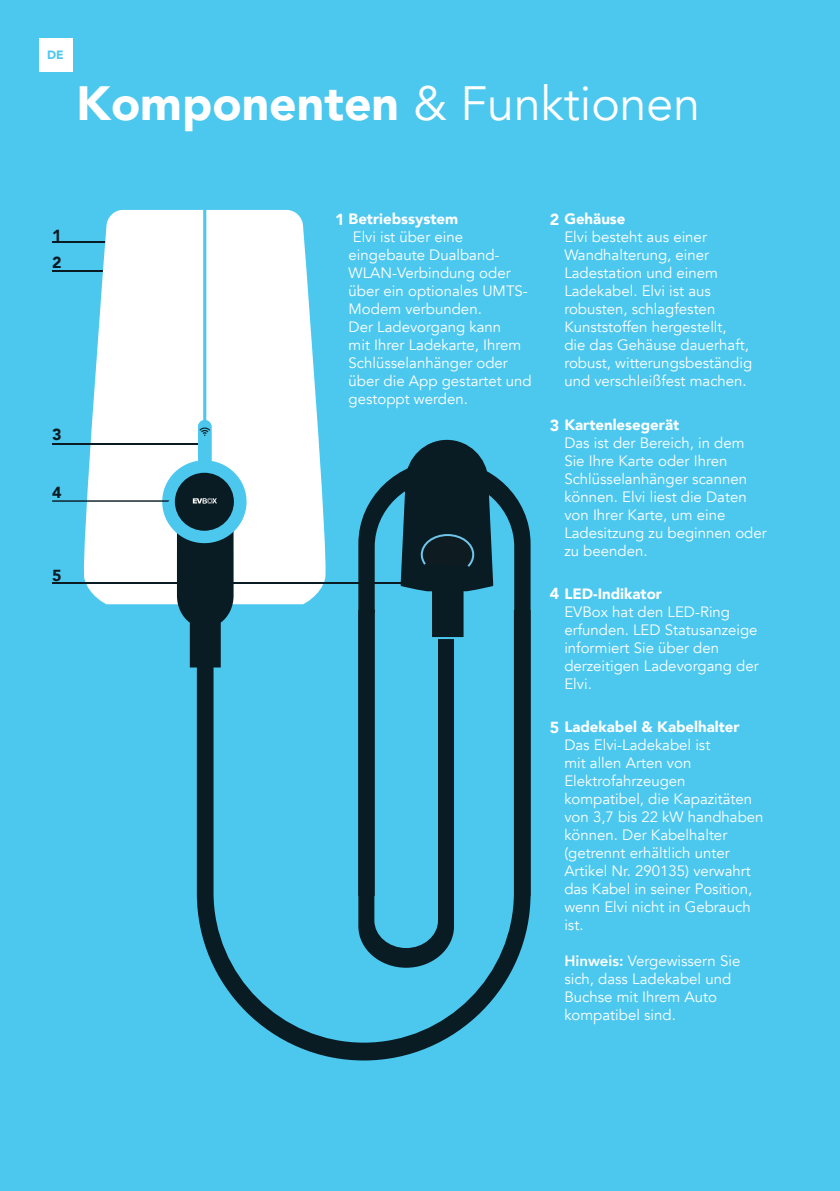
<style>
.page{position:relative;width:840px;height:1191px;background:#fff}
.page>*{position:absolute;margin:0;border:0;box-sizing:border-box;transform-origin:0 0}
.t1{font:900 48px "Avenir";color:#fff}
.t2{font:900 16px "Avenir";color:#0a1c23}
.t3{font:15px/18px "Avenir";color:#fff}
.t4{font:900 15px "Avenir";color:#fff}
.t5{font:900 12px "Avenir";color:#4cc8ef}
.s1{font-weight:400}
.s2{font-weight:900;font-size:16px}
.s3{font-weight:900}
.s4{font-size:16px}
.s5{font-weight:800}
</style>
<div class="page">
<div style="left:0;top:0;width:839px;height:1191px;background:#4cc8ef"></div>
<hr style="left:52px;top:270px;width:60px;height:2px;background:#0a1c23">
<hr style="left:52px;top:242px;width:60px;height:1px;background:#0a1c23">
<svg style="left:80px;top:210px;width:123px;height:210px;fill:#fff"></svg>
<svg style="left:206px;top:210px;width:123px;height:394px;background:#e6f7fc"></svg>
<svg style="left:197px;top:667px;width:333px;height:393px"></svg>
<svg style="left:493px;top:475px;width:37px;height:421px"></svg>
<svg style="left:52px;top:420px;width:193px;height:247px"></svg>
<hr style="left:52px;top:443px;width:146px;height:1px;background:#0a1c23">
<hr style="left:52px;top:583px;width:395px;height:1px;background:#0a1c23">
<svg style="left:358px;top:440px;width:135px;height:527px"></svg>
<div style="left:39px;top:39px;width:33px;height:33px;background:#fff"></div>
<p class="t5" style="left:47px;top:47px;width:18px">DE</p>
<h1 class="t1" style="left:76px;top:72px;width:625px">Komponenten <span class="s1">&amp; Funktionen</span></h1>
<p class="t2" style="left:52px;top:224px;width:11px">1</p>
<p class="t2" style="left:52px;top:252px;width:11px">2</p>
<p class="t2" style="left:52px;top:424px;width:11px">3</p>
<p class="t2" style="left:52px;top:482px;width:11px">4</p>
<p class="t2" style="left:52px;top:565px;width:11px">5</p>
<p class="t3" style="left:348px;top:210px;width:185px;text-indent:-13px"><span class="s2">1</span> <span class="s3">Betriebssystem<br></span>Elvi ist über eine eingebaute Dualband-<br>WLAN-Verbindung oder über ein optionales UMTS-<br>Modem verbunden.<br>Der Ladevorgang kann<br>mit Ihrer Ladekarte, Ihrem<br>Schlüsselanhänger oder über die App gestartet und gestoppt werden.</p>
<p class="t4" style="left:549px;top:209px;width:77px"><span class="s4">2</span> Gehäuse</p>
<p class="t3" style="left:564px;top:228px;width:189px">Elvi besteht aus einer<br>Wandhalterung, einer<br>Ladestation und einem<br>Ladekabel. Elvi ist aus robusten, schlagfesten<br>Kunststoffen hergestellt,<br>die das Gehäuse dauerhaft, robust, witterungsbeständig und verschleißfest machen.</p>
<p class="t3" style="left:564px;top:416px;width:204px;text-indent:-15px"><span class="s2">3</span> <span class="s3">Kartenlesegerät<br></span>Das ist der Bereich, in dem<br>Sie Ihre Karte oder Ihren<br>Schlüsselanhänger scannen können. Elvi liest die Daten von Ihrer Karte, um eine<br>Ladesitzung zu beginnen oder zu beenden.</p>
<p class="t4" style="left:549px;top:584px;width:114px"><span class="s4">4</span> LED-Indikator</p>
<p class="t3" style="left:564px;top:603px;width:196px">EVBox hat den LED-Ring erfunden. LED Statusanzeige informiert Sie über den derzeitigen Ladevorgang der<br>Elvi.</p>
<p class="t3" style="left:564px;top:717px;width:200px;text-indent:-15px"><span class="s2">5</span> <span class="s3">Ladekabel &amp; Kabelhalter<br></span>Das Elvi-Ladekabel ist<br>mit allen Arten von<br>Elektrofahrzeugen kompatibel, die Kapazitäten von 3,7 bis 22 kW handhaben können. Der Kabelhalter (getrennt erhältlich unter<br>Artikel Nr. 290135) verwahrt das Kabel in seiner Position, wenn Elvi nicht in Gebrauch ist.</p>
<p class="t3" style="left:564px;top:951px;width:177px"><span class="s5">Hinweis:</span> Vergewissern Sie sich, dass Ladekabel und<br>Buchse mit Ihrem Auto kompatibel sind.</p>
</div>
